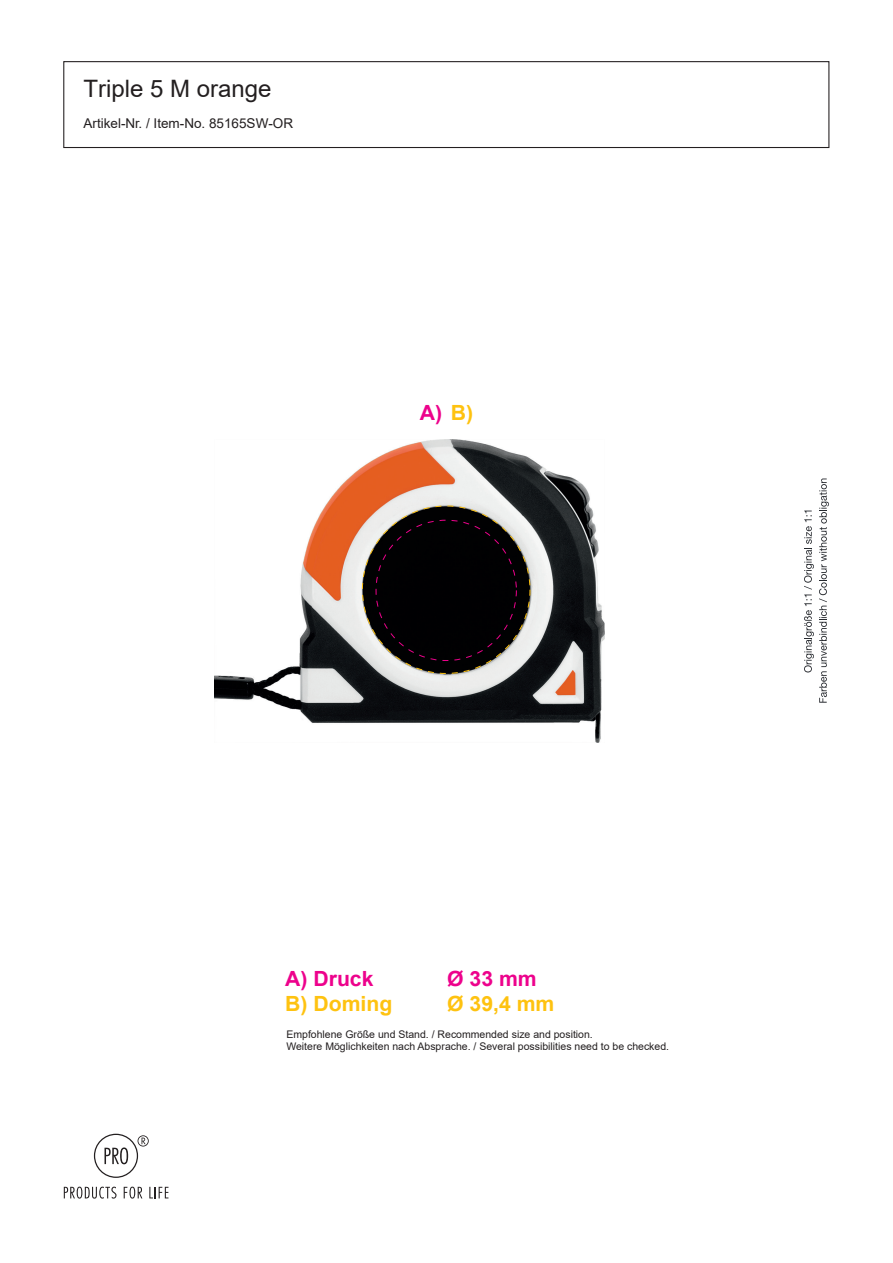
<style>
.page{position:relative;width:893px;height:1263px;background:#fff}
.page>*{position:absolute;margin:0;border:0;box-sizing:border-box;transform-origin:0 0}
.t1{font:24px "Arial";color:#231f20}
.t2{font:700 21px "Arial";color:#ed028c}
.t3{font:700 21px "Arial";color:#fec210}
.t4{font:13.5px "Arial";color:#231f20}
.t5{font:10.5px/12.6px "Arial";color:#231f20}
.s1{color:#fec210}
</style>
<div class="page">
<div style="left:63px;top:61px;width:766px;height:87px;border:1px solid #231f20"></div>
<svg style="left:64px;top:1187px;width:52px;height:12px"></svg>
<svg style="left:124px;top:1187px;width:18px;height:12px"></svg>
<svg style="left:149px;top:1187px;width:19px;height:11px"></svg>
<svg style="left:94px;top:1134px;width:55px;height:44px"></svg>
<svg style="left:804px;top:479px;width:25px;height:224px"></svg>
<img style="left:214px;top:439px;width:391px;height:303px">
<h1 class="t1" style="left:84px;top:72px;width:190px">Triple 5 M orange</h1>
<p class="t4" style="left:84px;top:113px;width:211px">Artikel-Nr. / Item-No. 85165SW-OR</p>
<h2 class="t2" style="left:420px;top:398px;width:55px">A) <span class="s1">B)</span></h2>
<h2 class="t2" style="left:285px;top:964px;width:90px">A) Druck</h2>
<h2 class="t2" style="left:447px;top:964px;width:91px">Ø 33 mm</h2>
<h2 class="t3" style="left:285px;top:989px;width:109px">B) Doming</h2>
<h2 class="t3" style="left:447px;top:989px;width:109px">Ø 39,4 mm</h2>
<p class="t5" style="left:286px;top:1028px;width:384px">Empfohlene Größe und Stand. / Recommended size and position.<br>Weitere Möglichkeiten nach Absprache. / Several possibilities need to be checked.</p>
</div>
